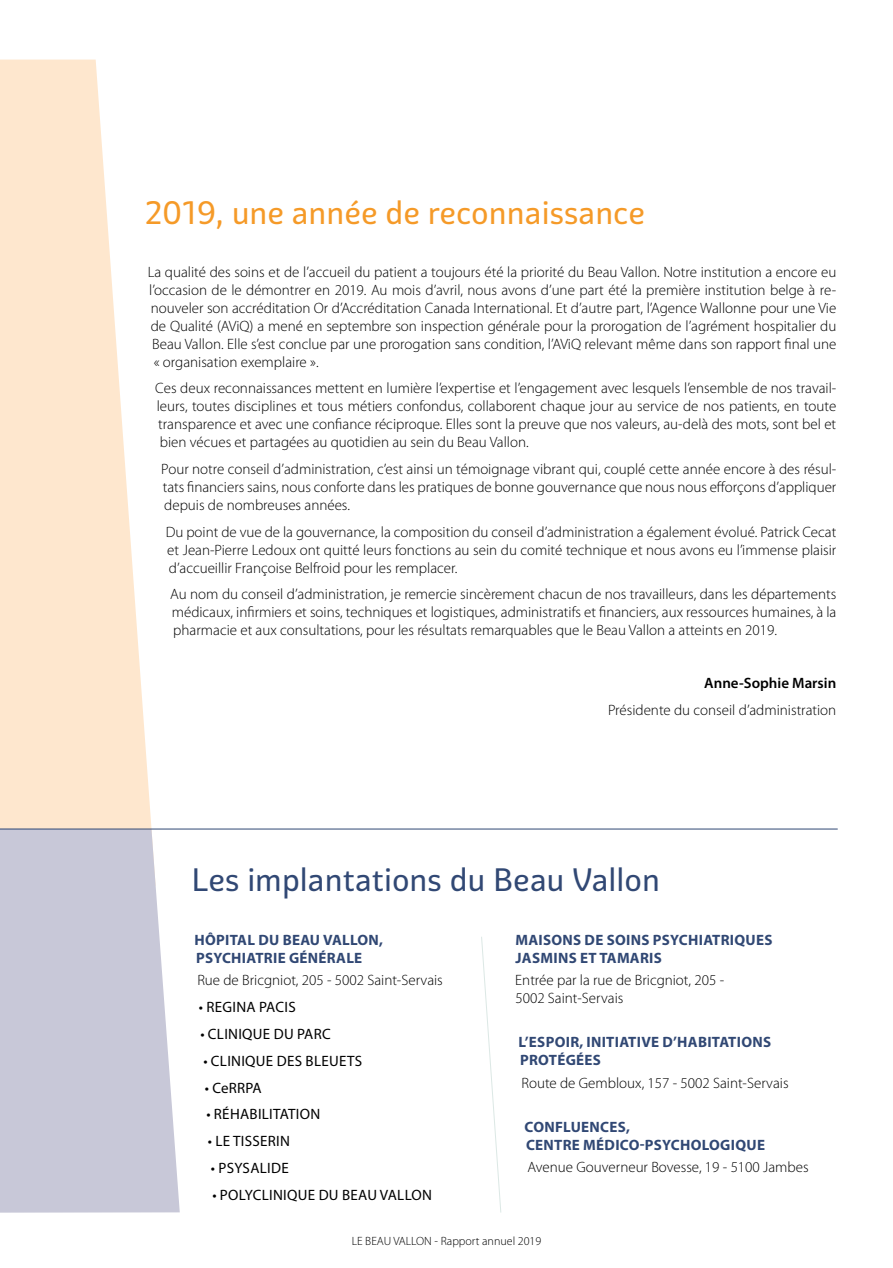
<style>
.page{position:relative;width:893px;height:1268px;background:#fff}
.page>*{position:absolute;margin:0;border:0;box-sizing:border-box;transform-origin:0 0}
.t1{font:31.5px "Graviola";color:#f59a28}
.t2{font:31.5px "Graviola";color:#314874}
.t3{font:300 15px/18px "Myriad Pro";color:#000;text-align:justify}
.t4{font:700 15px/18px "Myriad Pro";letter-spacing:.02em;color:#314874}
.t5{font:15px "Myriad Pro";letter-spacing:.02em;color:#000}
.t6{font:600 15px "Myriad Pro";color:#000}
.t7{font:300 12px "Myriad Pro";color:#000}
</style>
<div class="page">
<svg style="left:0;top:60px;width:152px;height:768px;fill:#fee7ce"></svg>
<svg style="left:0;top:829px;width:180px;height:383px;background:#ccccda"></svg>
<svg style="left:481px;top:937px;width:20px;height:276px"></svg>
<hr style="left:0;top:828px;width:838px;height:1px;background:#314874">
<h1 class="t1" style="left:145px;top:193px;width:502px">2019, une année de reconnaissance</h1>
<p class="t3" style="left:148px;top:263px;width:690px">La qualité des soins et de l’accueil du patient a toujours été la priorité du Beau Vallon. Notre institution a encore eu l’occasion de le démontrer en 2019. Au mois d’avril, nous avons d’une part été la première institution belge à re&shy;nouveler son accréditation Or d’Accréditation Canada International. Et d’autre part, l’Agence Wallonne pour une Vie de Qualité (AViQ) a mené en septembre son inspection générale pour la prorogation de l’agrément hospitalier du Beau Vallon. Elle s’est conclue par une prorogation sans condition, l’AViQ relevant même dans son rapport final une « organisation exemplaire ».</p>
<p class="t3" style="left:155px;top:379px;width:683px">Ces deux reconnaissances mettent en lumière l’expertise et l’engagement avec lesquels l’ensemble de nos travail&shy;leurs, toutes disciplines et tous métiers confondus, collaborent chaque jour au service de nos patients, en toute transparence et avec une confiance réciproque. Elles sont la preuve que nos valeurs, au-delà des mots, sont bel et bien vécues et partagées au quotidien au sein du Beau Vallon.</p>
<p class="t3" style="left:161px;top:460px;width:677px">Pour notre conseil d’administration, c’est ainsi un témoignage vibrant qui, couplé cette année encore à des résul&shy;tats financiers sains, nous conforte dans les pratiques de bonne gouvernance que nous nous efforçons d’appliquer depuis de nombreuses années.</p>
<p class="t3" style="left:166px;top:522px;width:672px">Du point de vue de la gouvernance, la composition du conseil d’administration a également évolué. Patrick Cecat et Jean-Pierre Ledoux ont quitté leurs fonctions au sein du comité technique et nous avons eu l’immense plaisir d’accueillir Françoise Belfroid pour les remplacer.</p>
<p class="t3" style="left:170px;top:585px;width:668px">Au nom du conseil d’administration, je remercie sincèrement chacun de nos travailleurs, dans les départements médicaux, infirmiers et soins, techniques et logistiques, administratifs et financiers, aux ressources humaines, à la pharmacie et aux consultations, pour les résultats remarquables que le Beau Vallon a atteints en 2019.</p>
<p class="t6" style="left:704px;top:674px;width:133px">Anne-Sophie Marsin</p>
<p class="t3" style="left:608px;top:700px;width:230px">Présidente du conseil d’administration</p>
<h1 class="t2" style="left:191px;top:861px;width:470px">Les implantations du Beau Vallon</h1>
<p class="t4" style="left:195px;top:929px;width:190px">HÔPITAL DU BEAU VALLON,<br>PSYCHIATRIE GÉNÉRALE</p>
<p class="t3" style="left:197px;top:970px;width:247px">Rue de Bricgniot, 205 - 5002 Saint-Servais</p>
<p class="t5" style="left:199px;top:997px;width:98px">• REGINA PACIS</p>
<p class="t5" style="left:200px;top:1024px;width:132px">• CLINIQUE DU PARC</p>
<p class="t5" style="left:203px;top:1051px;width:160px">• CLINIQUE DES BLEUETS</p>
<p class="t5" style="left:205px;top:1077px;width:58px">• CeRRPA</p>
<p class="t5" style="left:206px;top:1104px;width:115px">• RÉHABILITATION</p>
<p class="t5" style="left:208px;top:1131px;width:84px">• LE TISSERIN</p>
<p class="t5" style="left:211px;top:1158px;width:79px">• PSYSALIDE</p>
<p class="t5" style="left:212px;top:1185px;width:221px">• POLYCLINIQUE DU BEAU VALLON</p>
<p class="t4" style="left:515px;top:929px;width:259px">MAISONS DE SOINS PSYCHIATRIQUES<br>JASMINS ET TAMARIS</p>
<p class="t3" style="left:515px;top:970px;width:210px">Entrée par la rue de Bricgniot, 205 -<br>5002 Saint-Servais</p>
<p class="t4" style="left:519px;top:1032px;width:254px">L’ESPOIR, INITIATIVE D’HABITATIONS<br>PROTÉGÉES</p>
<p class="t3" style="left:521px;top:1073px;width:269px">Route de Gembloux, 157 - 5002 Saint-Servais</p>
<p class="t4" style="left:525px;top:1117px;width:242px">CONFLUENCES,<br>CENTRE MÉDICO-PSYCHOLOGIQUE</p>
<p class="t3" style="left:527px;top:1158px;width:283px">Avenue Gouverneur Bovesse, 19 - 5100 Jambes</p>
<p class="t7" style="left:352px;top:1233px;width:191px">LE BEAU VALLON - Rapport annuel 2019</p>
</div>
